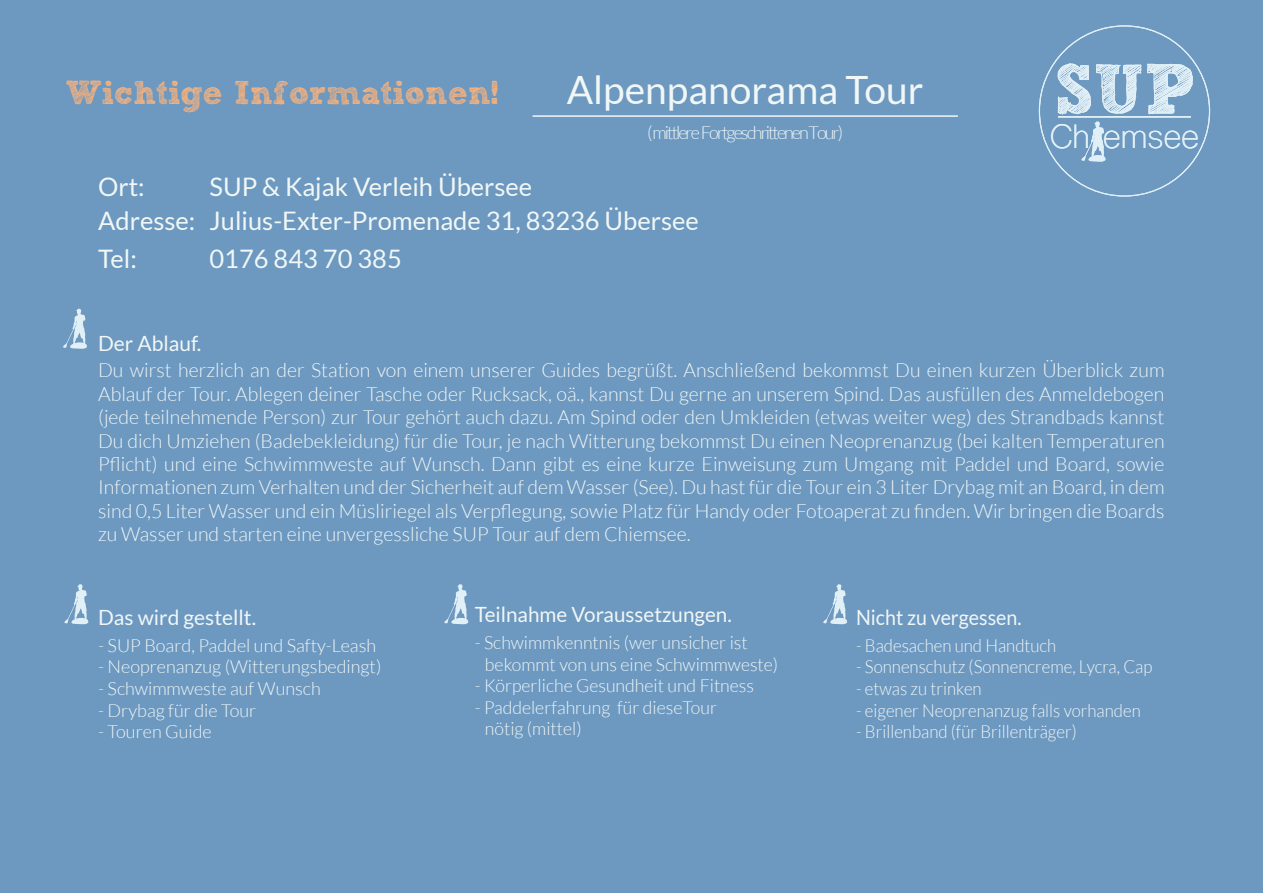
<style>
.page{position:relative;width:1263px;height:893px;background:#6d98c0}
.page>*{position:absolute;margin:0;border:0;box-sizing:border-box;transform-origin:0 0}
.t1{font:700 70.8px "Sketch Block";color:#e1f0f7}
.t2{font:39px "Lato";color:#f0f7f6}
.t3{font:700 33px "Sketch Block";color:#f7b27d}
.t4{font:31.95px "Shree Dev 0714";color:#e1f0f7}
.t5{font:25.5px/34px "Lato";color:#f0f7f6}
.t6{font:21px "Lato";color:#f0f7f6}
.t7{font:21px "Lato";color:#f0f7f6;scale:.93 1}
.t8{font:300 19.5px/23.4px "Lato";color:#f0f7f6;text-align:justify}
.t9{font:300 18px/21.6px "Lato";color:#f0f7f6}
.t10{font:300 18px "Lato";color:#f0f7f6;scale:.93 1}
.t11{font:300 18px "Lato";letter-spacing:-.11em;color:#f0f7f6}
</style>
<div class="page">
<hr style="left:533px;top:115px;width:425px;height:2px;background:#f0f7f6">
<svg style="left:1081px;top:122px;width:24px;height:40px"></svg>
<hr style="left:1058px;top:116px;width:133px;height:2px;background:#e1f0f7">
<svg style="left:63px;top:309px;width:24px;height:40px"></svg>
<svg style="left:64px;top:584px;width:24px;height:40px"></svg>
<svg style="left:444px;top:584px;width:24px;height:40px"></svg>
<svg style="left:823px;top:584px;width:24px;height:40px"></svg>
<h3 class="t3" style="left:66px;top:72px;width:434px">Wichtige Informationen!</h3>
<h2 class="t2" style="left:567px;top:68px;width:358px">Alpenpanorama Tour</h2>
<p class="t11" style="left:647px;top:123px;width:197px">(mittlere Fortgeschrittenen Tour)</p>
<h3 class="t5" style="left:98px;top:170px;width:602px;text-indent:111px">SUP &amp; Kajak Verleih Übersee<br>Adresse: Julius-Exter-Promenade 31, 83236 Übersee</h3>
<h3 class="t5" style="left:98px;top:242px;width:40px">Tel:</h3>
<h3 class="t5" style="left:210px;top:242px;width:194px">0176 843 70 385</h3>
<h3 class="t5" style="left:98px;top:170px;width:48px">Ort:</h3>
<p class="t6" style="left:98px;top:332px;width:105px">Der Ablauf.</p>
<h1 class="t1" style="left:1055px;top:45px;width:141px">SUP</h1>
<h3 class="t4" style="left:1050px;top:118px;width:150px">Ch emsee</h3>
<p class="t8" style="left:98px;top:359px;width:1068px">Du wirst herzlich an der Station von einem unserer Guides begrüßt. Anschließend bekommst Du einen kurzen Überblick zum Ablauf der Tour. Ablegen deiner Tasche oder Rucksack, oä., kannst Du gerne an unserem Spind. Das ausfüllen des Anmeldebogen (jede teilnehmende Person) zur Tour gehört auch dazu. Am Spind oder den Umkleiden (etwas weiter weg) des Strandbads kannst Du dich Umziehen (Badebekleidung) für die Tour, je nach Witterung bekommst Du einen Neoprenanzug (bei kalten Temperaturen Pflicht) und eine Schwimmweste auf Wunsch. Dann gibt es eine kurze Einweisung zum Umgang mit Paddel und Board, sowie Informationen zum Verhalten und der Sicherheit auf dem Wasser (See). Du hast für die Tour ein 3 Liter Drybag mit an Board, in dem sind 0,5 Liter Wasser und ein Müsliriegel als Verpflegung, sowie Platz für Handy oder Fotoaperat zu finden. Wir bringen die Boards zu Wasser und starten eine unvergessliche SUP Tour auf dem Chiemsee.</p>
<p class="t6" style="left:98px;top:606px;width:160px">Das wird gestellt.</p>
<p class="t9" style="left:98px;top:635px;width:279px">- SUP Board, Paddel und Safty-Leash</p>
<p class="t9" style="left:98px;top:656px;width:285px">- Neoprenanzug (Witterungsbedingt)</p>
<p class="t9" style="left:98px;top:678px;width:224px">- Schwimmweste auf Wunsch</p>
<p class="t9" style="left:98px;top:699px;width:160px">- Drybag für die Tour</p>
<p class="t9" style="left:98px;top:721px;width:115px">- Touren Guide</p>
<p class="t6" style="left:475px;top:603px;width:259px">Teilnahme Voraussetzungen.</p>
<p class="t9" style="left:485px;top:632px;width:295px;text-indent:-10px">- Schwimmkenntnis (wer unsicher ist bekommt von uns eine Schwimmweste)</p>
<p class="t9" style="left:475px;top:675px;width:281px">- Körperliche Gesundheit und Fitness</p>
<p class="t9" style="left:485px;top:697px;width:234px;text-indent:-10px">- Paddelerfahrung für dieseTour nötig (mittel)</p>
<p class="t7" style="left:856px;top:606px;width:179px">Nicht zu vergessen.</p>
<p class="t10" style="left:856px;top:636px;width:217px">- Badesachen und Handtuch</p>
<p class="t10" style="left:856px;top:657px;width:320px">- Sonnenschutz (Sonnencreme, Lycra, Cap</p>
<p class="t10" style="left:856px;top:679px;width:137px">- etwas zu trinken</p>
<p class="t10" style="left:856px;top:700px;width:308px">- eigener Neoprenanzug falls vorhanden</p>
<p class="t10" style="left:856px;top:722px;width:239px">- Brillenband (für Brillenträger)</p>
</div>
